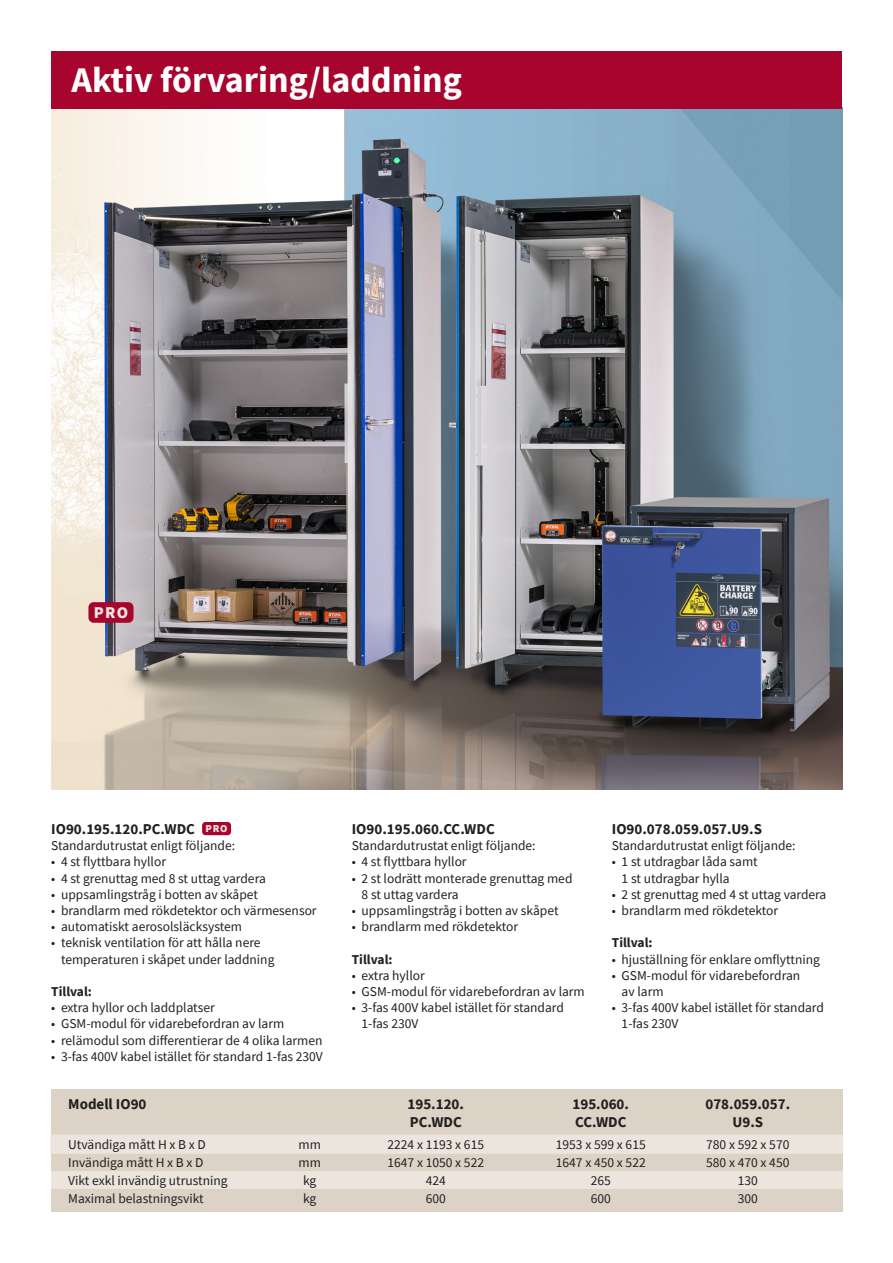
<style>
.page{position:relative;width:893px;height:1263px;background:#fff}
.page>*{position:absolute;margin:0;border:0;box-sizing:border-box;transform-origin:0 0}
.t1{font:700 36px "Source Sans Pro";color:#fff}
.Styckeformat_2{font:900 16.5px "Source Sans Pro";color:#ebe5de}
.t2{font:700 15px "Source Sans Pro";color:#231f20}
.t3{font:13.5px/16.2px "Source Sans Pro";color:#231f20}
.t4{font:700 13.5px "Source Sans Pro";color:#231f20}
.Styckeformat_2-2{font:900 10.65px "Source Sans Pro";color:#ebe5de}
</style>
<div class="page">
<img style="left:51px;top:109px;width:791px;height:680px">
<div style="left:51px;top:51px;width:791px;height:58px;background:#a7052d"></div>
<div style="left:51px;top:1089px;width:791px;height:123px;background:#dcd2c6"></div>
<div style="left:50px;top:1134px;width:793px;height:20px;background:#ebe5de;border:2px solid #ebe5de"></div>
<div style="left:51px;top:1171px;width:791px;height:18px;background:#ebe5de"></div>
<div style="left:202px;top:822px;width:29px;height:13px;background:#a7052d;border-radius:3px"></div>
<div style="left:88px;top:602px;width:46px;height:21px;background:#a7052d;border-radius:5px"></div>
<p class="t1" style="left:71px;top:56px;width:392px">Aktiv förvaring/laddning</p>
<p class="Styckeformat_2" style="left:94px;top:601px;width:36px">PRO</p>
<p class="t2" style="left:51px;top:819px;width:145px">IO90.195.120.PC.WDC</p>
<p class="t3" style="left:51px;top:837px;width:185px">Standardutrustat enligt följande:</p>
<p class="t3" style="left:51px;top:854px;width:116px">• 4 st flyttbara hyllor</p>
<p class="t3" style="left:51px;top:870px;width:216px">• 4 st grenuttag med 8 st uttag vardera</p>
<p class="t3" style="left:51px;top:886px;width:208px">• uppsamlingstråg i botten av skåpet</p>
<p class="t3" style="left:51px;top:902px;width:267px">• brandlarm med rökdetektor och värmesensor</p>
<p class="t3" style="left:51px;top:918px;width:192px">• automatiskt aerosolsläcksystem</p>
<p class="t3" style="left:61px;top:935px;width:215px;text-indent:-10px">• teknisk ventilation för att hålla nere temperaturen i skåpet under laddning</p>
<p class="t4" style="left:51px;top:982px;width:42px">Tillval:</p>
<p class="t3" style="left:51px;top:999px;width:165px">• extra hyllor och laddplatser</p>
<p class="t3" style="left:51px;top:1016px;width:234px">• GSM-modul för vidarebefordran av larm</p>
<p class="t3" style="left:51px;top:1032px;width:273px">• relämodul som differentierar de 4 olika larmen</p>
<p class="t3" style="left:51px;top:1048px;width:273px">• 3-fas 400V kabel istället för standard 1-fas 230V</p>
<p class="Styckeformat_2-2" style="left:206px;top:821px;width:24px">PRO</p>
<p class="t2" style="left:352px;top:819px;width:144px">IO90.195.060.CC.WDC</p>
<p class="t3" style="left:352px;top:837px;width:185px">Standardutrustat enligt följande:</p>
<p class="t3" style="left:352px;top:854px;width:116px">• 4 st flyttbara hyllor</p>
<p class="t3" style="left:362px;top:870px;width:212px;text-indent:-10px">• 2 st lodrätt monterade grenuttag med<br>8 st uttag vardera</p>
<p class="t3" style="left:352px;top:902px;width:208px">• uppsamlingstråg i botten av skåpet</p>
<p class="t3" style="left:352px;top:918px;width:168px">• brandlarm med rökdetektor</p>
<p class="t4" style="left:352px;top:950px;width:42px">Tillval:</p>
<p class="t3" style="left:352px;top:967px;width:75px">• extra hyllor</p>
<p class="t3" style="left:352px;top:983px;width:234px">• GSM-modul för vidarebefordran av larm</p>
<p class="t3" style="left:362px;top:999px;width:204px;text-indent:-10px">• 3-fas 400V kabel istället för standard<br>1-fas 230V</p>
<p class="t2" style="left:612px;top:819px;width:152px">IO90.078.059.057.U9.S</p>
<p class="t3" style="left:612px;top:837px;width:185px">Standardutrustat enligt följande:</p>
<p class="t3" style="left:622px;top:854px;width:138px;text-indent:-10px">• 1 st utdragbar låda samt<br>1 st utdragbar hylla</p>
<p class="t3" style="left:612px;top:886px;width:216px">• 2 st grenuttag med 4 st uttag vardera</p>
<p class="t3" style="left:612px;top:902px;width:168px">• brandlarm med rökdetektor</p>
<p class="t4" style="left:612px;top:934px;width:42px">Tillval:</p>
<p class="t3" style="left:612px;top:951px;width:210px">• hjuställning för enklare omflyttning</p>
<p class="t3" style="left:622px;top:967px;width:180px;text-indent:-10px">• GSM-modul för vidarebefordran av larm</p>
<p class="t3" style="left:622px;top:999px;width:204px;text-indent:-10px">• 3-fas 400V kabel istället för standard<br>1-fas 230V</p>
<p class="t2" style="left:68px;top:1093px;width:80px">Modell IO90</p>
<p class="t2" style="left:407px;top:1093px;width:58px">195.120.</p>
<p class="t2" style="left:572px;top:1093px;width:58px">195.060.</p>
<p class="t2" style="left:705px;top:1093px;width:86px">078.059.057.</p>
<p class="t2" style="left:410px;top:1111px;width:54px">PC.WDC</p>
<p class="t2" style="left:575px;top:1111px;width:53px">CC.WDC</p>
<p class="t2" style="left:732px;top:1111px;width:32px">U9.S</p>
<p class="t3" style="left:68px;top:1136px;width:139px">Utvändiga mått H x B x D</p>
<p class="t3" style="left:299px;top:1136px;width:24px">mm</p>
<p class="t3" style="left:387px;top:1136px;width:98px">2224 x 1193 x 615</p>
<p class="t3" style="left:556px;top:1136px;width:91px">1953 x 599 x 615</p>
<p class="t3" style="left:706px;top:1136px;width:85px">780 x 592 x 570</p>
<p class="t3" style="left:68px;top:1154px;width:137px">Invändiga mått H x B x D</p>
<p class="t3" style="left:299px;top:1154px;width:24px">mm</p>
<p class="t3" style="left:387px;top:1154px;width:98px">1647 x 1050 x 522</p>
<p class="t3" style="left:556px;top:1154px;width:91px">1647 x 450 x 522</p>
<p class="t3" style="left:706px;top:1154px;width:85px">580 x 470 x 450</p>
<p class="t3" style="left:68px;top:1172px;width:161px">Vikt exkl invändig utrustning</p>
<p class="t3" style="left:303px;top:1172px;width:15px">kg</p>
<p class="t3" style="left:426px;top:1172px;width:22px">424</p>
<p class="t3" style="left:591px;top:1172px;width:22px">265</p>
<p class="t3" style="left:738px;top:1172px;width:22px">130</p>
<p class="t3" style="left:68px;top:1190px;width:137px">Maximal belastningsvikt</p>
<p class="t3" style="left:303px;top:1190px;width:15px">kg</p>
<p class="t3" style="left:426px;top:1190px;width:22px">600</p>
<p class="t3" style="left:591px;top:1190px;width:22px">600</p>
<p class="t3" style="left:738px;top:1190px;width:22px">300</p>
</div>
